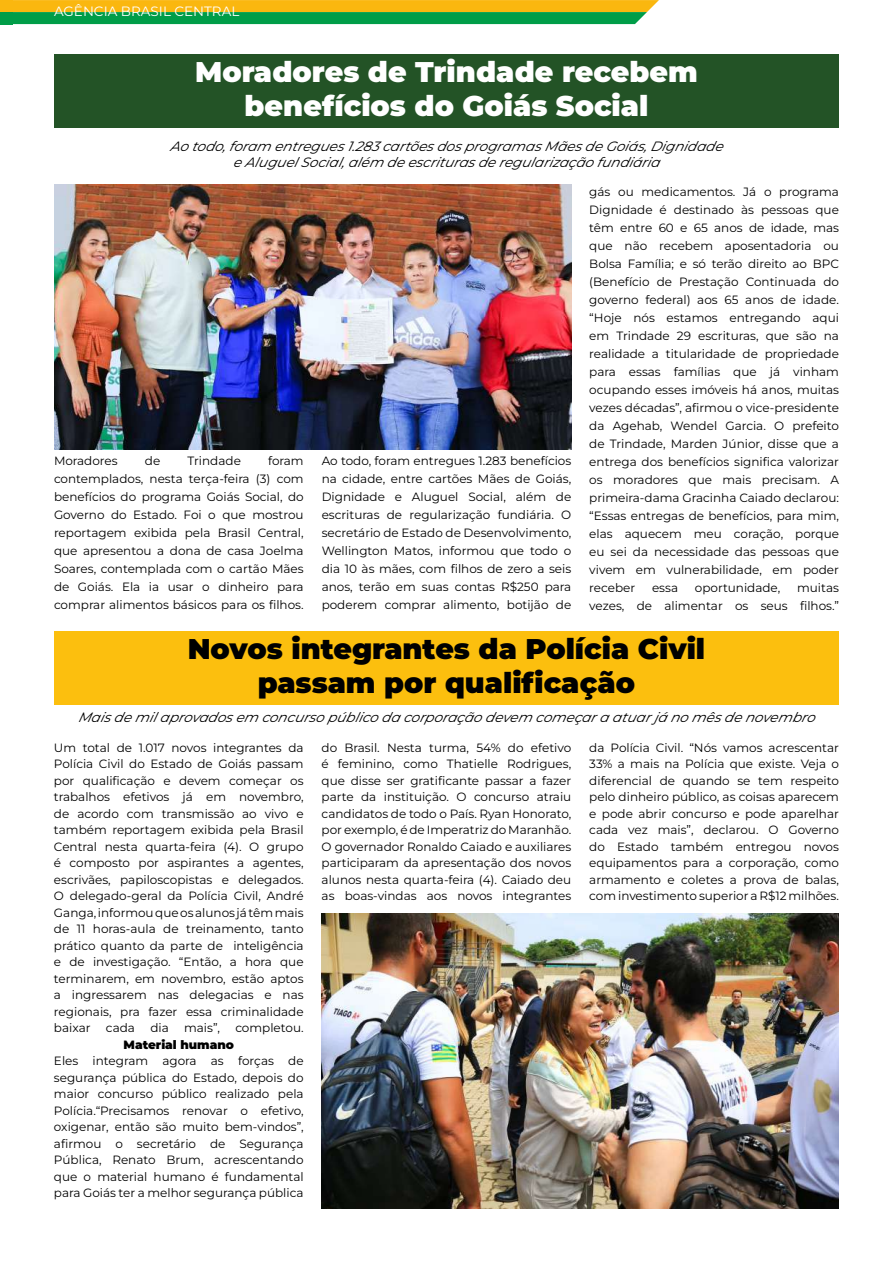
<style>
.page{position:relative;width:893px;height:1263px;background:#fff}
.page>*{position:absolute;margin:0;border:0;box-sizing:border-box;transform-origin:0 0}
.t1{font:900 28.5px/34.2px "Montserrat";color:#000;text-align:center}
.t2{font:900 28.5px/34.2px "Montserrat";color:#fff;text-align:center}
.t3{font:italic 13.5px/16.2px "Montserrat";color:#000;text-align:center}
.t4{font:13.5px "Montserrat";color:#fff}
.t5{font:12px/16.5px "Montserrat";color:#000;text-align:justify}
.t6{font:900 12px "Montserrat";color:#000}
</style>
<div class="page">
<div style="left:6px;top:0;width:647px;height:12px;background:#fab70f"></div>
<div style="left:6px;top:12px;width:635px;height:12px;background:#009d48"></div>
<div style="left:0;top:12px;width:12px;height:12px;background:#009d48"></div>
<div style="left:0;top:0;width:12px;height:12px;background:#fab70f"></div>
<div style="left:54px;top:54px;width:785px;height:73px;background:#235326"></div>
<img style="left:54px;top:184px;width:517px;height:265px">
<div style="left:54px;top:631px;width:785px;height:74px;background:#fcbf0e"></div>
<img style="left:322px;top:913px;width:517px;height:296px">
<p class="t4" style="left:54px;top:2px;width:187px">AGÊNCIA BRASIL CENTRAL</p>
<h1 class="t2" style="left:195px;top:54px;width:504px">Moradores de Trindade recebem benefícios do Goiás Social</h1>
<p class="t3" style="left:170px;top:137px;width:559px">Aotodo, foram entregues1.283cartõesdosprogramasMãesdeGoiás, Dignidade eAluguelSocial, além deescriturasderegularizaçãofundiária</p>
<p class="t5" style="left:54px;top:452px;width:251px;line-height:18px;text-indent:214px">foram contemplados, nesta terça-feira (3) com benefícios do programa Goiás Social, do Governo do Estado. Foi o que mostrou reportagem exibida pela Brasil Central, que apresentou a dona de casa Joelma Soares, contemplada com o cartão Mães de Goiás. Ela ia usar o dinheiro para comprar alimentos básicos para os filhos.</p>
<p class="t5" style="left:54px;top:452px;width:65px">Moradores</p>
<p class="t5" style="left:145px;top:452px;width:17px">de</p>
<p class="t5" style="left:188px;top:452px;width:55px">Trindade</p>
<p class="t5" style="left:322px;top:452px;width:251px;line-height:18px">Ao todo, foram entregues 1.283 benefícios na cidade, entre cartões Mães de Goiás, Dignidade e Aluguel Social, além de escrituras de regularização fundiária. O secretário de Estado de Desenvolvimento, Wellington Matos, informou que todo o dia 10 às mães, com filhos de zero a seis anos, terão em suas contas R$250 para poderem comprar alimento, botijão de</p>
<p class="t5" style="left:589px;top:183px;width:251px;line-height:18px">gás ou medicamentos. Já o programa Dignidade é destinado às pessoas que têm entre 60 e 65 anos de idade, mas que não recebem aposentadoria ou Bolsa Família; e só terão direito ao BPC (Benefício de Prestação Continuada do governo federal) aos 65 anos de idade. “Hoje nós estamos entregando aqui em Trindade 29 escrituras, que são na realidade a titularidade de propriedade para essas famílias que já vinham ocupando esses imóveis há anos, muitas vezes décadas”, afirmou o vice-presidente da Agehab, Wendel Garcia. O prefeito de Trindade, Marden Júnior, disse que a entrega dos benefícios significa valorizar os moradores que mais precisam. A primeira-dama Gracinha Caiado declarou: “Essas entregas de benefícios, para mim, elas aquecem meu coração, porque eu sei da necessidade das pessoas que vivem em vulnerabilidade, em poder receber</p>
<p class="t5" style="left:589px;top:579px;width:251px;line-height:18px;text-align:right">muitas<br>vezes, de alimentar os seus filhos.”</p>
<p class="t5" style="left:652px;top:579px;width:28px">essa</p>
<p class="t5" style="left:695px;top:579px;width:87px">oportunidade,</p>
<h1 class="t1" style="left:188px;top:631px;width:519px">Novos integrantes da Polícia Civil passam por qualificação</h1>
<p class="t3" style="left:78px;top:709px;width:743px">Maisdemilaprovadosem concursopúblicoda corporaçãodevem começara atuarjá nomêsdenovembro</p>
<p class="t5" style="left:322px;top:739px;width:251px">do Brasil. Nesta turma, 54% do efetivo é feminino, como Thatielle Rodrigues, que disse ser gratificante passar a fazer parte da instituição. O concurso atraiu candidatos de todo o País. Ryan Honorato, por exemplo, é de Imperatriz do Maranhão.<br>O governador Ronaldo Caiado e auxiliares participaram da apresentação dos novos alunos nesta quarta-feira (4). Caiado deu as boas-vindas aos novos integrantes</p>
<p class="t5" style="left:589px;top:739px;width:251px">da Polícia Civil. “Nós vamos acrescentar 33% a mais na Polícia que existe. Veja o diferencial de quando se tem respeito pelo dinheiro público, as coisas aparecem e pode abrir concurso e pode aparelhar cada vez mais”, declarou. O Governo do Estado também entregou novos equipamentos para a corporação, como armamento e coletes a prova de balas, com investimento superior a R$12 milhões.</p>
<p class="t5" style="left:54px;top:739px;width:251px">Um total de 1.017 novos integrantes da Polícia Civil do Estado de Goiás passam por qualificação e devem começar os trabalhos efetivos já em novembro, de acordo com transmissão ao vivo e também reportagem exibida pela Brasil Central nesta quarta-feira (4). O grupo é composto por aspirantes a agentes, escrivães, papiloscopistas e delegados.<br>O delegado-geral da Polícia Civil, André Ganga, informou que os alunos já têm mais de 11 horas-aula de treinamento, tanto prático quanto da parte de inteligência e de investigação. “Então, a hora que terminarem, em novembro, estão aptos a ingressarem nas delegacias e nas regionais, pra fazer essa criminalidade baixar</p>
<p class="t5" style="left:106px;top:1019px;width:31px">cada</p>
<p class="t5" style="left:150px;top:1019px;width:20px">dia</p>
<p class="t5" style="left:184px;top:1019px;width:37px">mais”,</p>
<p class="t5" style="left:235px;top:1019px;width:70px">completou.</p>
<p class="t6" style="left:124px;top:1036px;width:112px">Material humano</p>
<p class="t5" style="left:54px;top:1052px;width:251px">Eles integram agora as forças de segurança pública do Estado, depois do maior concurso público realizado pela Polícia.“Precisamos renovar o efetivo, oxigenar, então são muito bem-vindos”, afirmou o secretário de Segurança Pública, Renato Brum, acrescentando que o material humano é fundamental para Goiás ter a melhor segurança pública</p>
</div>
